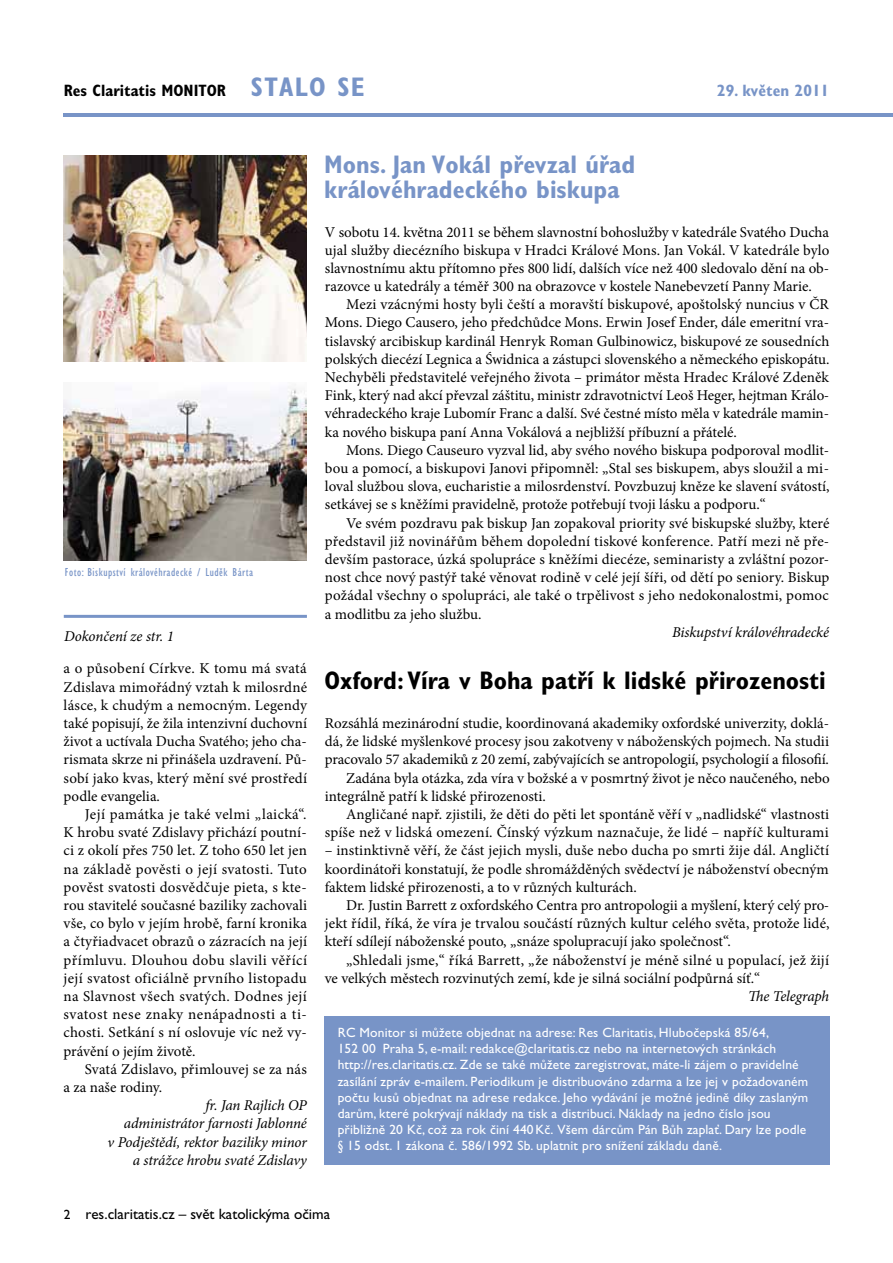
<style>
.page{position:relative;width:893px;height:1263px;background:#fff}
.page>*{position:absolute;margin:0;border:0;box-sizing:border-box;transform-origin:0 0}
.t1{font:700 condensed 27px "Gill Sans Std";color:#7894c7}
.t2{font:700 condensed 25.5px/25.5px "Gill Sans Std";color:#7894c7}
.t3{font:700 condensed 25.5px "Gill Sans Std";color:#000}
.t4{font:700 condensed 16.5px "Gill Sans Std";color:#000}
.t5{font:700 condensed 16.5px "Gill Sans Std";color:#7894c7}
.t6{font:15px/18.1px "Minion Pro";color:#000;text-align:justify}
.t7{font:italic 15px/18.1px "Minion Pro";letter-spacing:-.01em;color:#000;text-align:right}
.t8{font:15px "Gill Sans Std";color:#000}
.t9{font:13.5px/16.2px "Gill Sans Std";letter-spacing:.01em;color:#fff}
.t10{font:condensed 12px "Gill Sans Std";letter-spacing:.04em;color:#7894c7}
.s1{font-size:27px;color:#7894c7}
.s2{font-size:13.5px}
</style>
<div class="page">
<hr style="left:64px;top:113px;width:829px;height:4px;background:#7894c7">
<div style="left:325px;top:1016px;width:505px;height:149px;background:#7894c7"></div>
<hr style="left:64px;top:615px;width:243px;height:3px;background:#7894c7">
<img style="left:64px;top:155px;width:243px;height:206px">
<img style="left:63px;top:387px;width:244px;height:173px">
<p class="t4" style="left:64px;top:81px;width:203px">Res Claritatis MONITOR <span class="s1">stalo</span></p>
<h1 class="t1" style="left:337px;top:71px;width:29px">se</h1>
<p class="t5" style="left:717px;top:81px;width:114px">29. květen 2011</p>
<p class="t10" style="left:65px;top:565px;width:190px">Foto: Biskupství královéhradecké / Luděk Bárta</p>
<h2 class="t2" style="left:324px;top:151px;width:312px">Mons. Jan Vokál převzal úřad královéhradeckého biskupa</h2>
<p class="t6" style="left:325px;top:223px;width:506px">V sobotu 14. května 2011 se během slavnostní bohoslužby v katedrále Svatého Ducha ujal služby diecézního biskupa v Hradci Králové Mons. Jan Vokál. V katedrále bylo slavnostnímu aktu přítomno přes 800 lidí, dalších více než 400 sledovalo dění na ob&shy;razovce u katedrály a téměř 300 na obrazovce v kostele Nanebevzetí Panny Marie.</p>
<p class="t6" style="left:325px;top:295px;width:506px;text-indent:21px">Mezi vzácnými hosty byli čeští a moravští biskupové, apoštolský nuncius v ČR Mons. Diego Causero, jeho předchůdce Mons. Erwin Josef Ender, dále emeritní vra&shy;tislavský arcibiskup kardinál Henryk Roman Gulbinowicz, biskupové ze sousedních polských diecézí Legnica a Świdnica a zástupci slovenského a německého episkopátu.<br>Nechyběli představitelé veřejného života – primátor města Hradec Králové Zdeněk Fink, který nad akcí převzal záštitu, ministr zdravotnictví Leoš Heger, hejtman Králo&shy;véhradeckého kraje Lubomír Franc a další. Své čestné místo měla v katedrále mamin&shy;ka nového biskupa paní Anna Vokálová a nejbližší příbuzní a přátelé.</p>
<p class="t6" style="left:325px;top:441px;width:506px;text-indent:21px">Mons. Diego Causeuro vyzval lid, aby svého nového biskupa podporoval modlit&shy;bou a pomocí, a biskupovi Janovi připomněl: „Stal ses biskupem, abys sloužil a mi&shy;loval službou slova, eucharistie a milosrdenství. Povzbuzuj kněze ke slavení svátostí, setkávej se s kněžími pravidelně, protože potřebují tvoji lásku a podporu.“</p>
<p class="t6" style="left:325px;top:514px;width:506px;text-indent:21px">Ve svém pozdravu pak biskup Jan zopakoval priority své biskupské služby, které představil již novinářům během dopolední tiskové konference. Patří mezi ně pře&shy;devším pastorace, úzká spolupráce s kněžími diecéze, seminaristy a zvláštní pozor&shy;nost chce nový pastýř také věnovat rodině v celé její šíři, od dětí po seniory. Biskup požádal všechny o spolupráci, ale také o trpělivost s jeho nedokonalostmi, pomoc a modlitbu za jeho službu.</p>
<p class="t7" style="left:64px;top:627px;width:111px">Dokončení ze str. 1</p>
<p class="t7" style="left:672px;top:623px;width:159px">Biskupství královéhradecké</p>
<h2 class="t3" style="left:325px;top:665px;width:503px">Oxford: Víra v Boha patří k lidské přirozenosti</h2>
<p class="t6" style="left:325px;top:714px;width:506px">Rozsáhlá mezinárodní studie, koordinovaná akademiky oxfordské univerzity, doklá-</p>
<p class="t6" style="left:325px;top:732px;width:506px">dá, že lidské myšlenkové procesy jsou zakotveny v náboženských pojmech. Na studii</p>
<p class="t6" style="left:325px;top:751px;width:506px">pracovalo 57 akademiků z 20 zemí, zabývajících se antropologií, psychologií a filosofií.</p>
<p class="t6" style="left:346px;top:769px;width:485px">Zadána byla otázka, zda víra v božské a v posmrtný život je něco naučeného, nebo</p>
<p class="t6" style="left:325px;top:787px;width:223px">integrálně patří k lidské přirozenosti.</p>
<p class="t6" style="left:346px;top:805px;width:485px">Angličané např. zjistili, že děti do pěti let spontáně věří v „nadlidské“ vlastnosti</p>
<p class="t6" style="left:325px;top:823px;width:506px">spíše než v lidská omezení. Čínský výzkum naznačuje, že lidé – napříč kulturami</p>
<p class="t6" style="left:325px;top:842px;width:506px">– instinktivně věří, že část jejich mysli, duše nebo ducha po smrti žije dál. Angličtí koordinátoři konstatují, že podle shromážděných svědectví je náboženství obecným faktem lidské přirozenosti, a to v různých kulturách.</p>
<p class="t6" style="left:325px;top:896px;width:506px;text-indent:21px">Dr. Justin Barrett z oxfordského Centra pro antropologii a myšlení, který celý pro&shy;jekt řídil, říká, že víra je trvalou součástí různých kultur celého světa, protože lidé, kteří sdílejí náboženské pouto, „snáze spolupracují jako společnost“.</p>
<p class="t6" style="left:325px;top:951px;width:506px;text-indent:21px">„Shledali jsme,“ říká Barrett, „že náboženství je méně silné u populací, jež žijí ve velkých městech rozvinutých zemí, kde je silná sociální podpůrná síť.“</p>
<p class="t7" style="left:748px;top:987px;width:83px">The Telegraph</p>
<p class="t6" style="left:64px;top:660px;width:245px">a o působení Církve. K tomu má svatá Zdislava mimořádný vztah k milosrdné lásce, k chudým a nemocným. Legendy také popisují, že žila intenzivní duchovní život a uctívala Ducha Svatého; jeho cha&shy;rismata skrze ni přinášela uzdravení. Pů&shy;sobí jako kvas, který mění své prostředí podle evangelia.</p>
<p class="t6" style="left:64px;top:805px;width:245px;text-indent:21px">Její památka je také velmi „laická“.<br>K hrobu svaté Zdislavy přichází poutní&shy;ci z okolí přes 750 let. Z toho 650 let jen na základě pověsti o její svatosti. Tuto pověst svatosti dosvědčuje pieta, s kte&shy;rou stavitelé současné baziliky zachovali vše, co bylo v jejím hrobě, farní kronika a čtyřiadvacet obrazů o zázracích na její přímluvu. Dlouhou dobu slavili věřící její svatost oficiálně prvního listopadu na Slavnost všech svatých. Dodnes její svatost nese znaky nenápadnosti a ti&shy;chosti. Setkání s ní oslovuje víc než vy&shy;právění o jejím životě.</p>
<p class="t6" style="left:64px;top:1060px;width:245px;text-indent:21px">Svatá Zdislavo, přimlouvej se za nás a za naše rodiny.</p>
<p class="t7" style="left:108px;top:1096px;width:201px">fr. Jan Rajlich OP<br>administrátor farnosti Jablonné<br>v Podještědí, rektor baziliky minor a strážce hrobu svaté Zdislavy</p>
<p class="t9" style="left:338px;top:1024px;width:472px">RC Monitor si můžete objednat na adrese: Res Claritatis, Hlubočepská 85/64,<br>152 00 Praha 5, e-mail: redakce@claritatis.cz nebo na internetových stránkách http://res.claritatis.cz. Zde se také můžete zaregistrovat, máte-li zájem o pravidelné zasílání zpráv e-mailem. Periodikum je distribuováno zdarma a lze jej v požadovaném počtu kusů objednat na adrese redakce. Jeho vydávání je možné jedině díky zaslaným darům, které pokrývají náklady na tisk a distribuci. Náklady na jedno číslo jsou přibližně 20 Kč, což za rok činí 440Kč. Všem dárcům Pán Bůh zaplať. Dary lze podle § 15 odst. 1 zákona č. 586/1992 Sb. uplatnit pro snížení základu daně.</p>
<p class="t8" style="left:64px;top:1206px;width:268px"><span class="s2">2</span> res.claritatis.cz – svět katolickýma očima</p>
</div>
